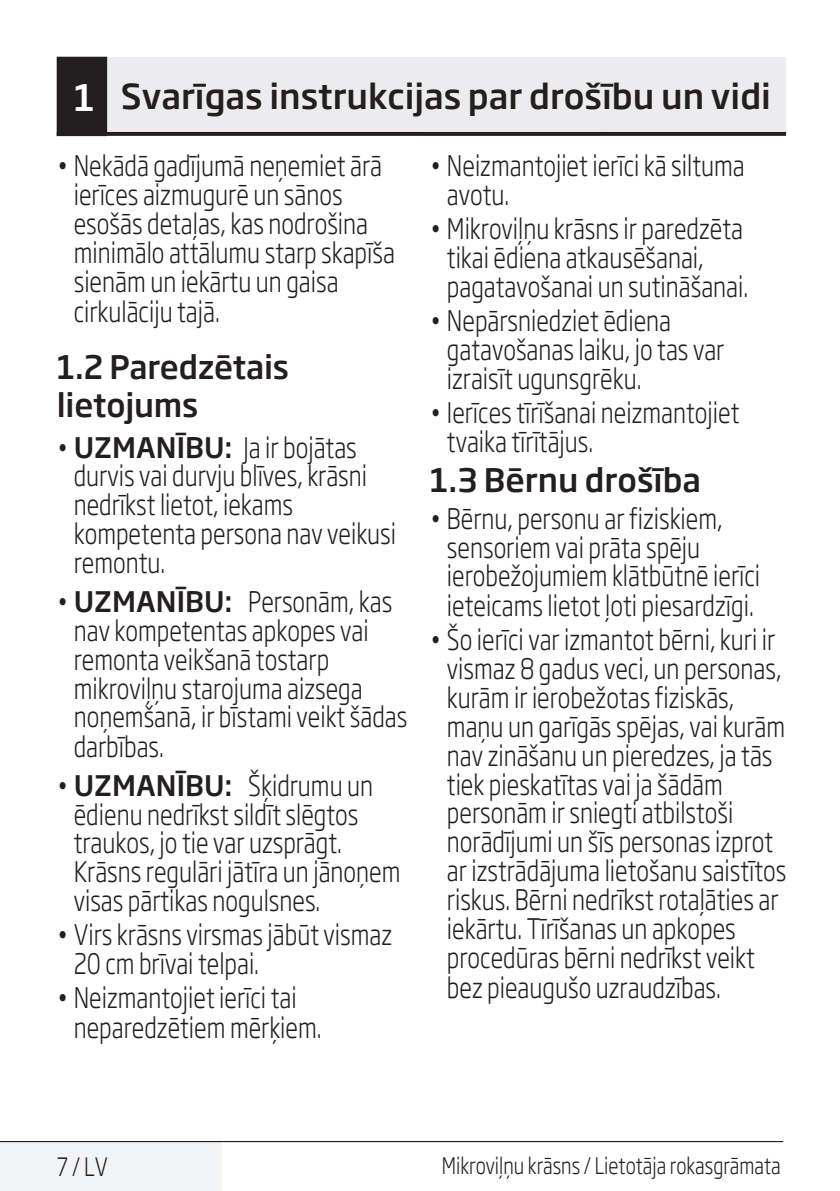
<style>
.page{position:relative;width:840px;height:1191px;background:#fff}
.page>*{position:absolute;margin:0;border:0;box-sizing:border-box;transform-origin:0 0}
.t1{font:500 34px "Soho Gothic Pro";color:#231f20}
.Alt_Baslik_Guvenlık{font:500 32px/38px "Soho Gothic Pro";letter-spacing:-.005em;color:#231f20}
.t2{font:300 28px/29px "Soho Gothic Pro";color:#231f20;scale:.8 1}
.t3{font:300 25px "Soho Gothic Pro";color:#231f20;scale:.8 1}
.t4{font:300 22.4px "Soho Gothic Pro";color:#231f20;scale:.8 1}
.s1{font-size:36px;color:#fff}
.s2{font-weight:500}
</style>
<div class="page">
<div style="left:0;top:1141px;width:221px;height:50px;background:#f2f3f4"></div>
<hr style="left:0;top:1141px;width:782px;height:1px;background:#000">
<div style="left:57px;top:57px;width:728px;height:77px;background:#ececee"></div>
<hr style="left:57px;top:132px;width:728px;height:3px;background:#231f20">
<div style="left:58px;top:58px;width:48px;height:77px;background:#231f20"></div>
<div style="left:57px;top:57px;width:50px;height:79px;border:2px solid #231f20"></div>
<p class="t1" style="left:74px;top:70px;width:698px"><span class="s1">1</span> Svarīgas instrukcijas par drošību un vidi</p>
<p class="t2" style="left:74px;top:150px;width:403px;text-indent:-17px">• Nekādā gadījumā neņemiet ārā ierīces aizmugurē un sānos esošās detaļas, kas nodrošina minimālo attālumu starp skapīša sienām un iekārtu un gaisa cirkulāciju tajā.</p>
<p class="Alt_Baslik_Guvenlık" style="left:57px;top:346px;width:233px">1.2 Paredzētais lietojums</p>
<p class="t2" style="left:74px;top:431px;width:404px;text-indent:-17px">• <span class="s2">UZMANĪBU:</span> Ja ir bojātas durvis vai durvju blīves, krāsni nedrīkst lietot, iekams kompetenta persona nav veikusi remontu.</p>
<p class="t2" style="left:74px;top:586px;width:418px;text-indent:-17px">• <span class="s2">UZMANĪBU:</span> Personām, kas nav kompetentas apkopes vai remonta veikšanā tostarp mikroviļņu starojuma aizsega noņemšanā, ir bīstami veikt šādas darbības.</p>
<p class="t2" style="left:74px;top:770px;width:409px;text-indent:-17px">• <span class="s2">UZMANĪBU:</span> Šķidrumu un ēdienu nedrīkst sildīt slēgtos traukos, jo tie var uzsprāgt.<br>Krāsns regulāri jātīra un jānoņem visas pārtikas nogulsnes.</p>
<p class="t2" style="left:74px;top:918px;width:399px;text-indent:-17px">• Virs krāsns virsmas jābūt vismaz<br>20 cm brīvai telpai.</p>
<p class="t2" style="left:74px;top:981px;width:311px;text-indent:-17px">• Neizmantojiet ierīci tai neparedzētiem mērķiem.</p>
<p class="t2" style="left:446px;top:150px;width:373px;text-indent:-17px">• Neizmantojiet ierīci kā siltuma avotu.</p>
<p class="t2" style="left:446px;top:213px;width:378px;text-indent:-17px">• Mikroviļņu krāsns ir paredzēta tikai ēdiena atkausēšanai, pagatavošanai un sutināšanai.</p>
<p class="t2" style="left:446px;top:304px;width:348px;text-indent:-17px">• Nepārsniedziet ēdiena gatavošanas laiku, jo tas var izraisīt ugunsgrēku.</p>
<p class="t2" style="left:446px;top:396px;width:367px;text-indent:-17px">• Ierīces tīrīšanai neizmantojiet tvaika tīrītājus.</p>
<p class="Alt_Baslik_Guvenlık" style="left:429px;top:459px;width:272px">1.3 Bērnu drošība</p>
<p class="t2" style="left:446px;top:502px;width:393px;text-indent:-17px">• Bērnu, personu ar fiziskiem, sensoriem vai prāta spēju ierobežojumiem klātbūtnē ierīci ieteicams lietot ļoti piesardzīgi.</p>
<p class="t2" style="left:446px;top:623px;width:426px;text-indent:-17px">• Šo ierīci var izmantot bērni, kuri ir vismaz 8 gadus veci, un personas, kurām ir ierobežotas fiziskās, maņu un garīgās spējas, vai kurām nav zināšanu un pieredzes, ja tās tiek pieskatītas vai ja šādām personām ir sniegti atbilstoši norādījumi un šīs personas izprot ar izstrādājuma lietošanu saistītos riskus. Bērni nedrīkst rotaļāties ar iekārtu. Tīrīšanas un apkopes procedūras bērni nedrīkst veikt bez pieaugušo uzraudzības.</p>
<p class="t3" style="left:57px;top:1147px;width:65px">7 / LV</p>
<p class="t4" style="left:441px;top:1148px;width:425px">Mikroviļņu krāsns / Lietotāja rokasgrāmata</p>
</div>
